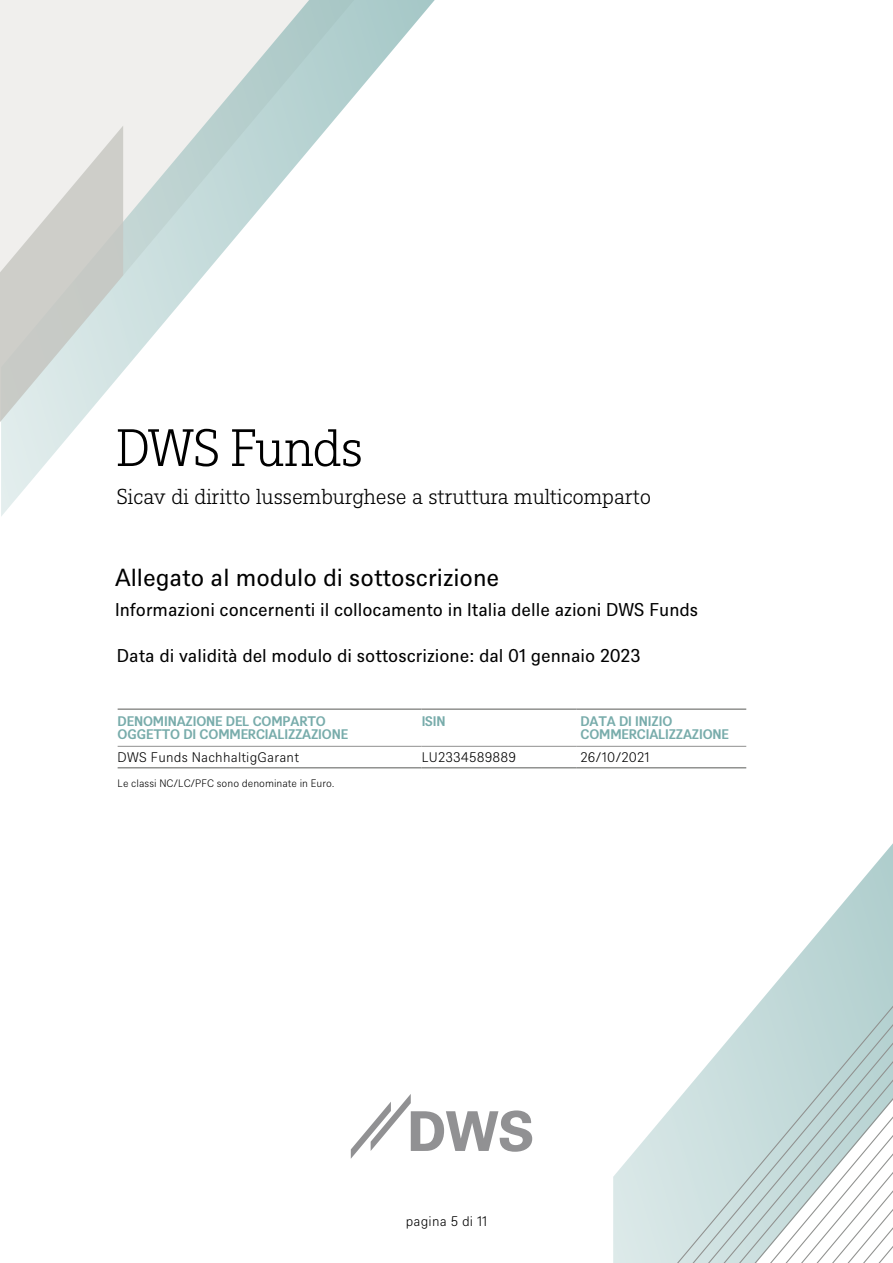
<style>
.page{position:relative;width:893px;height:1263px;background:#fff}
.page>*{position:absolute;margin:0;border:0;box-sizing:border-box;transform-origin:0 0}
.t1{font:300 51px "DWS Slab";letter-spacing:-.035em;color:#000}
.t2{font:24px "DWS Sans";color:#000}
.t3{font:300 21px "DWS Slab";color:#000}
.t4{font:18px "DWS Sans";color:#000}
.t5{font:700 13.5px/13.5px "DWS Sans";letter-spacing:-.01em;color:#78acab}
.t6{font:300 13.5px "DWS Sans";letter-spacing:.015em;color:#000}
.t7{font:300 10.5px "DWS Sans";color:#000}
</style>
<div class="page">
<svg style="left:1px;top:0;width:434px;height:371px"></svg>
<svg style="left:0;top:126px;width:123px;height:643px"></svg>
<svg style="left:613px;top:745px;width:15px;height:518px"></svg>
<svg style="left:628px;top:745px;width:16px;height:518px"></svg>
<svg style="left:644px;top:745px;width:15px;height:518px"></svg>
<svg style="left:659px;top:745px;width:16px;height:518px"></svg>
<svg style="left:675px;top:745px;width:15px;height:518px"></svg>
<svg style="left:690px;top:708px;width:203px;height:555px"></svg>
<hr style="left:118px;top:708px;width:304px;height:2px;background:#90918f">
<hr style="left:422px;top:708px;width:154px;height:2px;background:#90918f">
<hr style="left:576px;top:708px;width:170px;height:2px;background:#90918f">
<hr style="left:118px;top:767px;width:304px;height:1px;background:#90918f">
<hr style="left:422px;top:767px;width:154px;height:1px;background:#90918f">
<hr style="left:576px;top:767px;width:170px;height:1px;background:#90918f">
<hr style="left:118px;top:746px;width:304px;height:1px;background:#90918f">
<hr style="left:422px;top:746px;width:154px;height:1px;background:#90918f">
<hr style="left:576px;top:746px;width:170px;height:1px;background:#90918f">
<svg style="left:351px;top:1094px;width:181px;height:65px"></svg>
<h1 class="t1" style="left:117px;top:414px;width:248px">DWS Funds</h1>
<p class="t3" style="left:117px;top:483px;width:536px">Sicav di diritto lussemburghese a struttura multicomparto</p>
<h2 class="t2" style="left:115px;top:561px;width:386px">Allegato al modulo di sottoscrizione</h2>
<p class="t4" style="left:115px;top:597px;width:585px">Informazioni concernenti il collocamento in Italia delle azioni DWS Funds</p>
<p class="t4" style="left:117px;top:643px;width:525px">Data di validità del modulo di sottoscrizione: dal 01 gennaio 2023</p>
<p class="t5" style="left:118px;top:713px;width:232px">DENOMINAZIONE DEL COMPARTO<br>OGGETTO DI COMMERCIALIZZAZIONE</p>
<p class="t5" style="left:422px;top:713px;width:26px">ISIN</p>
<p class="t5" style="left:580px;top:713px;width:150px">DATA DI INIZIO<br>COMMERCIALIZZAZIONE</p>
<p class="t6" style="left:118px;top:748px;width:183px">DWS Funds NachhaltigGarant</p>
<p class="t6" style="left:422px;top:748px;width:96px">LU2334589889</p>
<p class="t6" style="left:580px;top:748px;width:71px">26/10/2021</p>
<p class="t7" style="left:118px;top:776px;width:218px">Le classi NC/LC/PFC sono denominate in Euro.</p>
<p class="t6" style="left:406px;top:1212px;width:83px">pagina 5 di 11</p>
</div>
